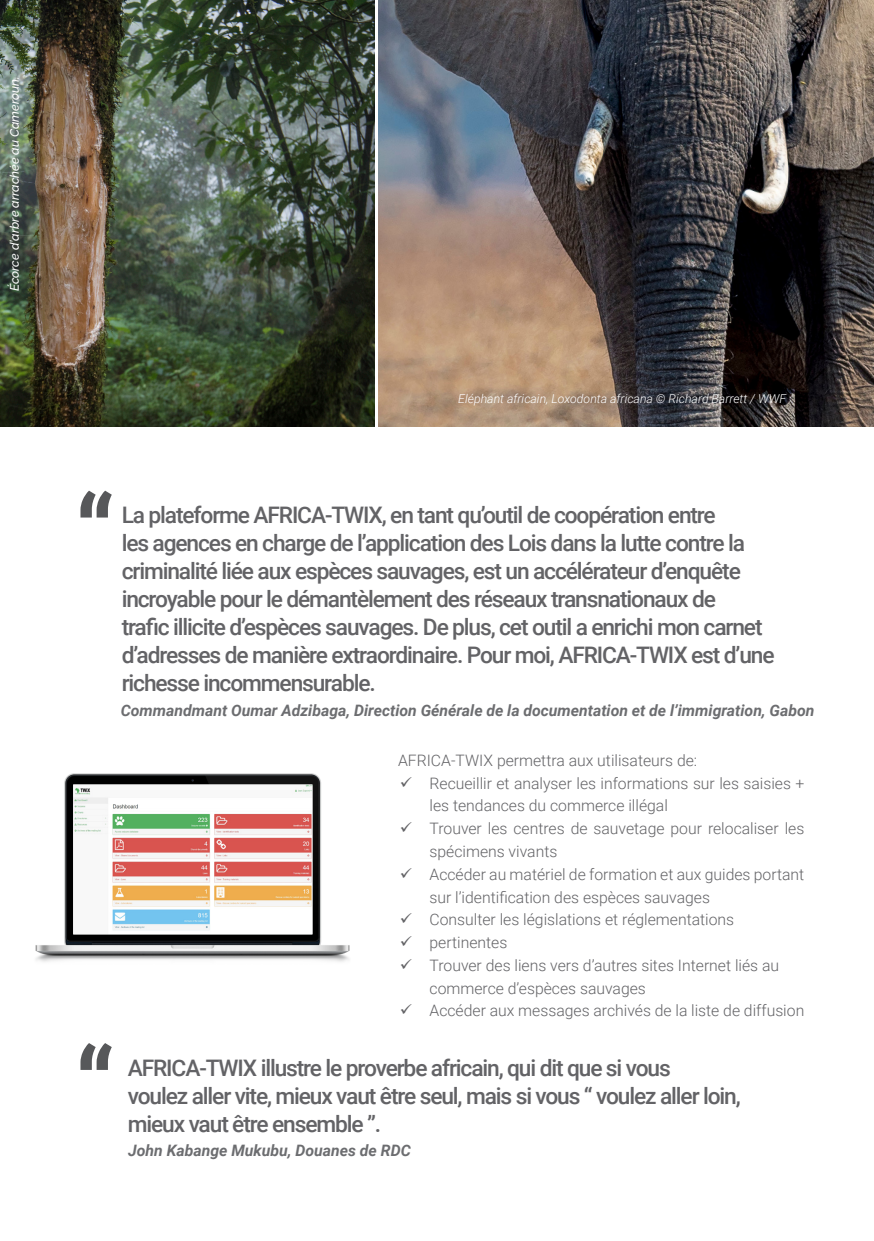
<style>
.page{position:relative;width:874px;height:1241px;background:#fff}
.page>*{position:absolute;margin:0;border:0;box-sizing:border-box;transform-origin:0 0}
.t1{font:700 105px "Roboto Condensed";color:#57585a}
.t2{font:500 22.75px/28px "Roboto";letter-spacing:-.05em;color:#636366}
.t3{font:300 15.75px/22.8px "Roboto";color:#636366}
.t4{font:italic 700 15.75px "Roboto";color:#6c6d70}
.t5{font:italic 300 12.25px "Roboto";color:#fff}
.t6{font:italic 500 12.25px "Raleway";color:#fff}
</style>
<div class="page">
<img style="left:35px;top:773px;width:315px;height:189px">
<img style="left:0;top:0;width:375px;height:427px">
<img style="left:378px;top:0;width:495px;height:427px">
<p class="t6" style="left:8px;top:291px;width:216px;rotate:-90deg">Écorce d’arbre arrachée au Cameroun.</p>
<p class="t5" style="left:458px;top:390px;width:329px">Eléphant africain, Loxodonta africana © Richard Barrett / WWF</p>
<p class="t1" style="left:74px;top:460px;width:42px">“</p>
<p class="t1" style="left:74px;top:1012px;width:42px">“</p>
<p class="t2" style="left:122px;top:500px;width:654px">La plateforme AFRICA-TWIX, en tant qu’outil de coopération entre<br>les agences en charge de l’application des Lois dans la lutte contre la criminalité liée aux espèces sauvages, est un accélérateur d’enquête incroyable pour le démantèlement des réseaux transnationaux de<br>trafic illicite d’espèces sauvages. De plus, cet outil a enrichi mon carnet d’adresses de manière extraordinaire. Pour moi, AFRICA-TWIX est d’une richesse incommensurable.</p>
<p class="t4" style="left:121px;top:699px;width:694px">Commandmant Oumar Adzibaga, Direction Générale de la documentation et de l’immigration, Gabon</p>
<p class="t3" style="left:398px;top:748px;width:300px">AFRICA-TWIX permettra aux utilisateurs de:</p>
<p class="t3" style="left:429px;top:771px;width:376px">Recueillir et analyser les informations sur les saisies + les tendances du commerce illégal</p>
<p class="t3" style="left:429px;top:816px;width:376px">Trouver les centres de sauvetage pour relocaliser les spécimens vivants</p>
<p class="t3" style="left:429px;top:862px;width:376px">Accéder au matériel de formation et aux guides portant sur l’identification des espèces sauvages</p>
<p class="t3" style="left:429px;top:907px;width:306px">Consulter les législations et réglementations</p>
<p class="t3" style="left:429px;top:930px;width:79px">pertinentes</p>
<p class="t3" style="left:429px;top:953px;width:351px">Trouver des liens vers d’autres sites Internet liés au commerce d’espèces sauvages</p>
<p class="t3" style="left:429px;top:998px;width:376px">Accéder aux messages archivés de la liste de diffusion</p>
<p class="t2" style="left:128px;top:1053px;width:544px">AFRICA-TWIX illustre le proverbe africain, qui dit que si vous</p>
<p class="t2" style="left:128px;top:1081px;width:614px">voulez aller vite, mieux vaut être seul, mais si vous “ voulez aller loin,</p>
<p class="t2" style="left:128px;top:1109px;width:255px">mieux vaut être ensemble ”.</p>
<p class="t4" style="left:128px;top:1138px;width:284px">John Kabange Mukubu, Douanes de RDC</p>
</div>
